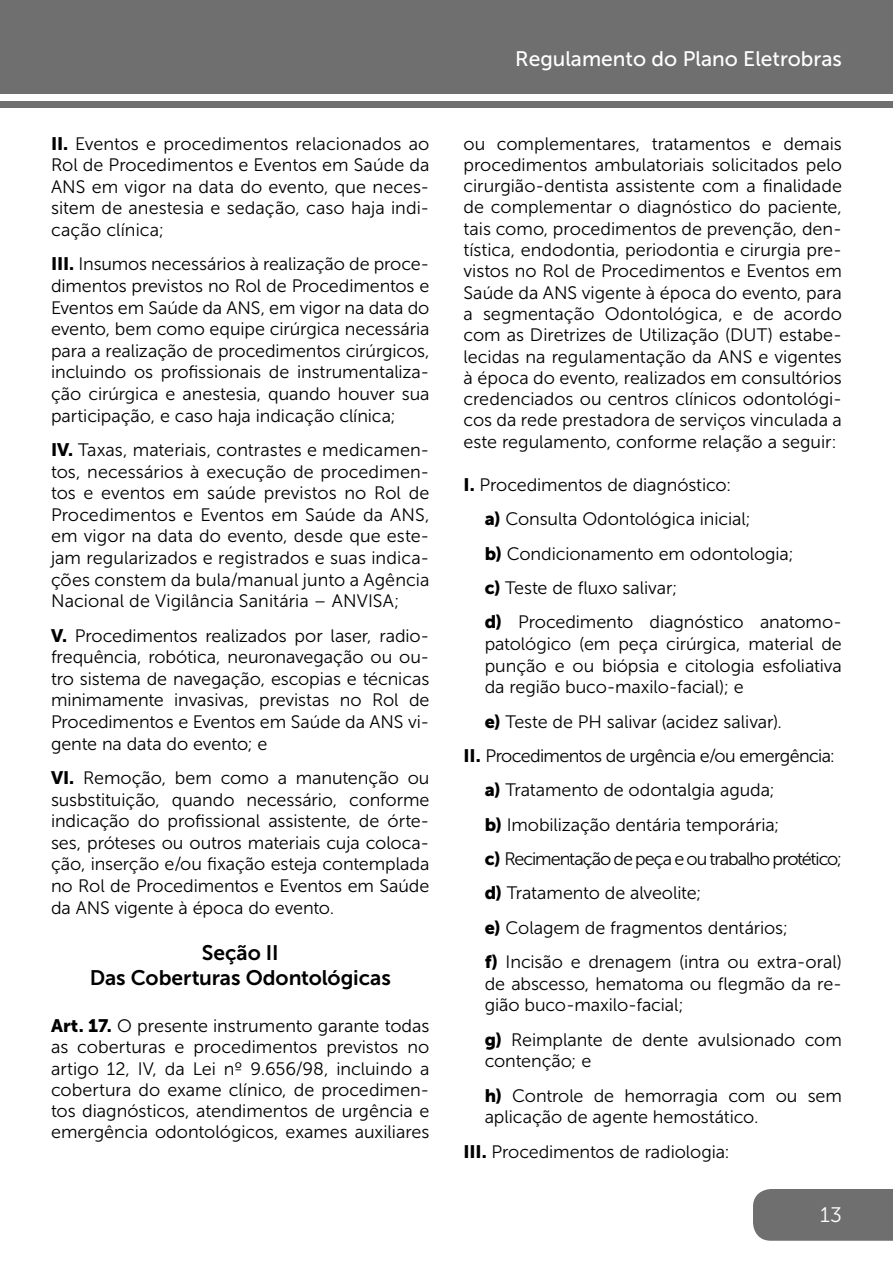
<style>
.page{position:relative;width:893px;height:1263px;background:#fff}
.page>*{position:absolute;margin:0;border:0;box-sizing:border-box;transform-origin:0 0}
.t1{font:21px/25.2px "Museo Sans 700";letter-spacing:-.005em;color:#000;text-align:center}
.t2{font:21px "Museo Sans 500";color:#fff}
.t3{font:21px "Museo Sans 300";color:#fff}
.t4{font:18px/21.6px "Museo Sans 300";letter-spacing:-.005em;color:#000;text-align:justify}
.t5{font:18px "Museo Sans 300";letter-spacing:-.035em;color:#000}
.t6{font:18px "Museo Sans 300";letter-spacing:-.055em;color:#000}
.s1{font-family:"Museo Sans 900"}
</style>
<div class="page">
<div style="left:753px;top:1189px;width:140px;height:52px;background:#706f6f"></div>
<div style="left:0;top:0;width:893px;height:94px;background:#706f6f"></div>
<div style="left:0;top:101px;width:893px;height:6px;background:#706f6f"></div>
<p class="t4" style="left:51px;top:133px;width:380px"><span class="s1">II.</span> Eventos e procedimentos relacionados ao Rol de Procedimentos e Eventos em Saúde da ANS em vigor na data do evento, que neces&shy;sitem de anestesia e sedação, caso haja indi&shy;cação clínica;</p>
<p class="t4" style="left:51px;top:253px;width:380px"><span class="s1">III.</span> Insumos necessários à realização de proce&shy;dimentos previstos no Rol de Procedimentos e Eventos em Saúde da ANS, em vigor na data do evento, bem como equipe cirúrgica necessária para a realização de procedimentos cirúrgicos, incluindo os profissionais de instrumentaliza&shy;ção cirúrgica e anestesia, quando houver sua participação, e caso haja indicação clínica;</p>
<p class="t4" style="left:51px;top:439px;width:380px"><span class="s1">IV.</span> Taxas, materiais, contrastes e medicamen&shy;tos, necessários à execução de procedimen&shy;tos e eventos em saúde previstos no Rol de Procedimentos e Eventos em Saúde da ANS, em vigor na data do evento, desde que este&shy;jam regularizados e registrados e suas indica&shy;ções constem da bula/manual junto a Agência Nacional de Vigilância Sanitária – ANVISA;</p>
<p class="t4" style="left:51px;top:625px;width:380px"><span class="s1">V.</span> Procedimentos realizados por laser, radio&shy;frequência, robótica, neuronavegação ou ou&shy;tro sistema de navegação, escopias e técnicas minimamente invasivas, previstas no Rol de Procedimentos e Eventos em Saúde da ANS vi&shy;gente na data do evento; e</p>
<p class="t4" style="left:51px;top:767px;width:380px"><span class="s1">VI.</span> Remoção, bem como a manutenção ou susbstituição, quando necessário, conforme indicação do profissional assistente, de órte&shy;ses, próteses ou outros materiais cuja coloca&shy;ção, inserção e/ou fixação esteja contemplada no Rol de Procedimentos e Eventos em Saúde da ANS vigente à época do evento.</p>
<p class="t1" style="left:90px;top:940px;width:303px">Seção II<br>Das Coberturas Odontológicas</p>
<p class="t4" style="left:51px;top:1015px;width:380px"><span class="s1">Art. 17.</span> O presente instrumento garante todas as coberturas e procedimentos previstos no artigo 12, IV, da Lei nº 9.656/98, incluindo a cobertura do exame clínico, de procedimen&shy;tos diagnósticos, atendimentos de urgência e emergência odontológicos, exames auxiliares</p>
<p class="t2" style="left:515px;top:47px;width:328px">Regulamento do Plano Eletrobras</p>
<p class="t4" style="left:463px;top:133px;width:380px">ou complementares, tratamentos e demais procedimentos ambulatoriais solicitados pelo cirurgião-dentista assistente com a finalidade de complementar o diagnóstico do paciente, tais como, procedimentos de prevenção, den&shy;tística, endodontia, periodontia e cirurgia pre&shy;vistos no Rol de Procedimentos e Eventos em Saúde da ANS vigente à época do evento, para a segmentação Odontológica, e de acordo com as Diretrizes de Utilização (DUT) estabe&shy;lecidas na regulamentação da ANS e vigentes à época do evento, realizados em consultórios credenciados ou centros clínicos odontológi&shy;cos da rede prestadora de serviços vinculada a este regulamento, conforme relação a seguir:</p>
<p class="t4" style="left:485px;top:468px;width:359px;line-height:34.3px;text-align:left;text-indent:-21px"><span class="s1">I.</span> Procedimentos de diagnóstico:<br><span class="s1">a)</span> Consulta Odontológica inicial;<br><span class="s1">b)</span> Condicionamento em odontologia;<br><span class="s1">c)</span> Teste de fluxo salivar;<br><span class="s1">d)</span> Procedimento diagnóstico anatomo-</p>
<p class="t4" style="left:485px;top:633px;width:359px">patológico (em peça cirúrgica, material de punção e ou biópsia e citologia esfoliativa da região buco-maxilo-facial); e</p>
<p class="t4" style="left:485px;top:711px;width:299px"><span class="s1">e)</span> Teste de PH salivar (acidez salivar).</p>
<p class="t5" style="left:463px;top:746px;width:373px"><span class="s1">II.</span> Procedimentos de urgência e/ou emergência:</p>
<p class="t4" style="left:485px;top:779px;width:292px"><span class="s1">a)</span> Tratamento de odontalgia aguda;</p>
<p class="t4" style="left:485px;top:814px;width:296px"><span class="s1">b)</span> Imobilização dentária temporária;</p>
<p class="t6" style="left:485px;top:849px;width:359px"><span class="s1">c)</span> Recimentação de peça e ou trabalho protético;</p>
<p class="t4" style="left:485px;top:882px;width:218px"><span class="s1">d)</span> Tratamento de alveolite;</p>
<p class="t4" style="left:485px;top:917px;width:305px"><span class="s1">e)</span> Colagem de fragmentos dentários;</p>
<p class="t4" style="left:485px;top:951px;width:359px"><span class="s1">f)</span> Incisão e drenagem (intra ou extra-oral)</p>
<p class="t4" style="left:485px;top:973px;width:359px">de abscesso, hematoma ou flegmão da re&shy;gião buco-maxilo-facial;</p>
<p class="t4" style="left:485px;top:1029px;width:359px"><span class="s1">g)</span> Reimplante de dente avulsionado com contenção; e</p>
<p class="t4" style="left:485px;top:1085px;width:359px"><span class="s1">h)</span> Controle de hemorragia com ou sem aplicação de agente hemostático.</p>
<p class="t4" style="left:463px;top:1141px;width:268px"><span class="s1">III.</span> Procedimentos de radiologia:</p>
<p class="t3" style="left:820px;top:1203px;width:23px">13</p>
</div>
